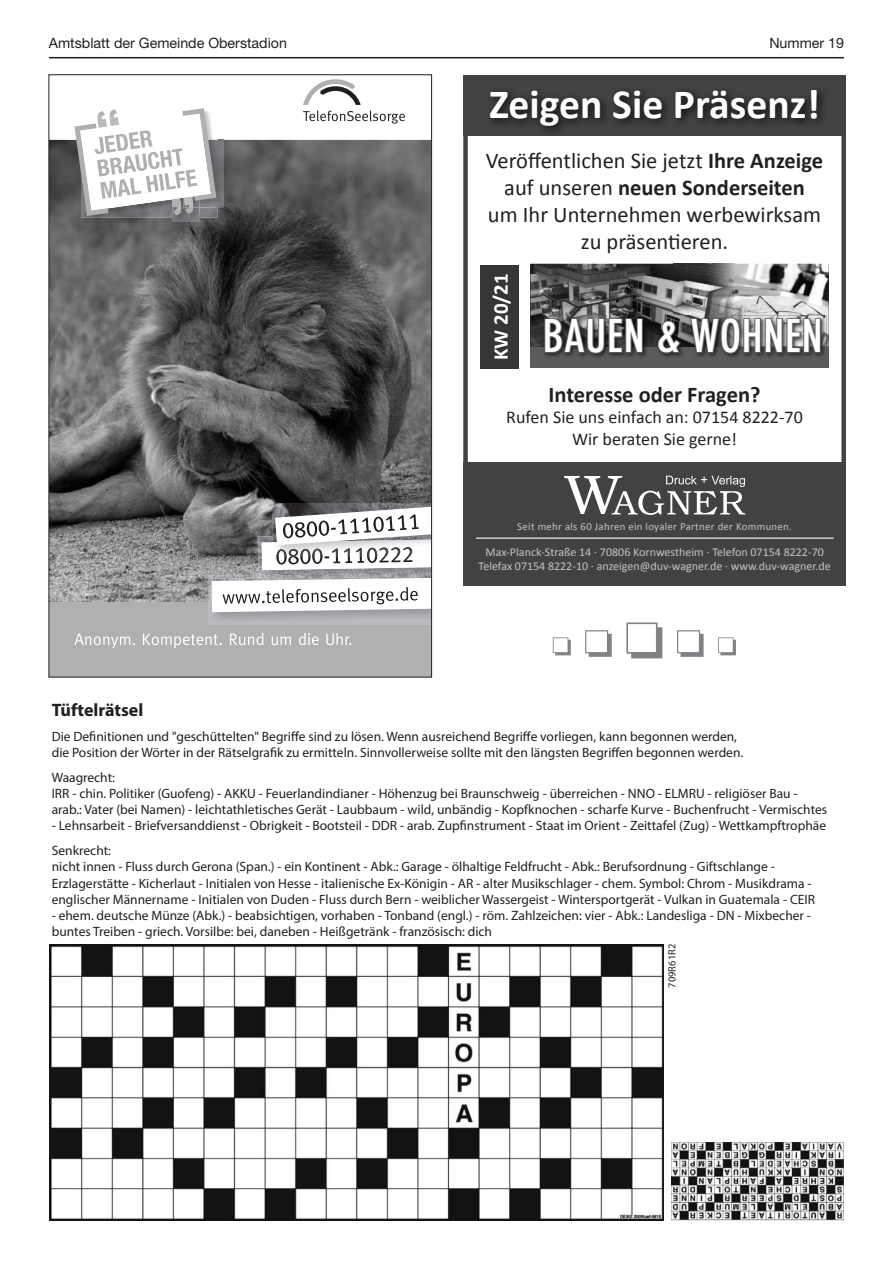
<style>
.page{position:relative;width:893px;height:1263px;background:#fff}
.page>*{position:absolute;margin:0;border:0;box-sizing:border-box;transform-origin:0 0}
.t1{font:700 condensed 44.85px "DIN Neuzeit Grotesk Std";letter-spacing:.02em;color:#fff}
.t2{font:700 41.7px "Calibri";color:#fff}
.t3{font:22.5px/27px "Calibri";color:#231f20;text-align:center}
.t4{font:700 22.5px "Calibri";color:#231f20}
.t5{font:700 21px "Calibri";color:#fff}
.t6{font:18px/21.6px "Calibri";color:#231f20;text-align:center}
.t7{font:700 18px "Myriad Pro";color:#231f20}
.t8{font:14.25px "Helvetica Neue LT Std";color:#231f20}
.t9{font:13.5px/16.2px "Myriad Pro";color:#231f20}
.t10{font:12px/14.4px "Calibri";color:#c4c4c4;text-align:center}
.t11{font:10.8px "Calibri";letter-spacing:.03em;color:#c4c4c4}
.t12{font:10.5px "Myriad Pro";color:#231f20}
.s1{font-weight:700}
</style>
<div class="page">
<hr style="left:49px;top:57px;width:795px;height:1px;background:#231f20">
<div style="left:463px;top:75px;width:383px;height:510px;border:5px solid #424242"></div>
<div style="left:463px;top:462px;width:383px;height:123px;background:#424242"></div>
<svg style="left:463px;top:75px;width:383px;height:61px;fill:#404040"></svg>
<svg style="left:564px;top:476px;width:181px;height:39px"></svg>
<hr style="left:476px;top:538px;width:358px;height:1px;background:#fff">
<div style="left:481px;top:265px;width:38px;height:103px;background:#363636"></div>
<div style="left:530px;top:333px;width:299px;height:34px;background:#5a5a5a"></div>
<img style="left:530px;top:264px;width:299px;height:82px">
<img style="left:542px;top:316px;width:284px;height:41px">
<svg style="left:543px;top:317px;width:101px;height:38px"></svg>
<svg style="left:657px;top:320px;width:25px;height:35px"></svg>
<svg style="left:689px;top:317px;width:133px;height:38px"></svg>
<img style="left:50px;top:944px;width:614px;height:276px">
<img style="left:672px;top:1142px;width:172px;height:78px">
<img style="left:51px;top:140px;width:379px;height:462px">
<div style="left:49px;top:602px;width:383px;height:75px;background:#b0b0b0"></div>
<svg style="left:303px;top:111px;width:102px;height:13px"></svg>
<svg style="left:303px;top:79px;width:58px;height:26px"></svg>
<img style="left:259px;top:536px;width:171px;height:39px">
<img style="left:272px;top:503px;width:158px;height:4px">
<svg style="left:262px;top:507px;width:168px;height:63px"></svg>
<img style="left:209px;top:575px;width:221px;height:50px">
<svg style="left:212px;top:578px;width:218px;height:34px"></svg>
<svg style="left:74px;top:633px;width:277px;height:15px"></svg>
<img style="left:173px;top:216px;width:27px;height:6px">
<img style="left:216px;top:140px;width:7px;height:67px">
<svg style="left:74px;top:108px;width:142px;height:108px"></svg>
<svg style="left:553px;top:622px;width:183px;height:36px"></svg>
<p class="t8" style="left:49px;top:35px;width:240px">Amtsblatt der Gemeinde Oberstadion</p>
<p class="t8" style="left:769px;top:35px;width:76px">Nummer 19</p>
<h2 class="t2" style="left:489px;top:77px;width:332px">Zeigen Sie Präsenz!</h2>
<h3 class="t3" style="left:486px;top:147px;width:339px">Veröffentlichen Sie jetzt <span class="s1">Ihre Anzeige </span>auf unseren <span class="s1">neuen Sonderseiten<br></span>um Ihr Unternehmen werbewirksam zu präsentieren.</h3>
<h3 class="t5" style="left:487px;top:360px;width:88px;rotate:-90deg">KW 20/21</h3>
<h1 class="t1" style="left:543px;top:310px;width:281px">BAUEN &amp; WOHNEN</h1>
<h3 class="t4" style="left:549px;top:380px;width:213px">Interesse oder Fragen?</h3>
<h3 class="t6" style="left:506px;top:406px;width:298px">Rufen Sie uns einfach an: 07154 8222-70<br>Wir beraten Sie gerne!</h3>
<p class="t11" style="left:517px;top:519px;width:276px">Seit mehr als 60 Jahren ein loyaler Partner der Kommunen.</p>
<p class="t10" style="left:479px;top:545px;width:354px">Max-Planck-Straße 14 · 70806 Kornwestheim · Telefon 07154 8222-70<br>Telefax 07154 8222-10 · anzeigen@duv-wagner.de · www.duv-wagner.de</p>
<h3 class="t7" style="left:52px;top:698px;width:93px">Tüftelrätsel</h3>
<p class="t9" style="left:52px;top:728px;width:693px">Die Definitionen und "geschüttelten" Begriffe sind zu lösen. Wenn ausreichend Begriffe vorliegen, kann begonnen werden, die Position der Wörter in der Rätselgrafik zu ermitteln. Sinnvollerweise sollte mit den längsten Begriffen begonnen werden.</p>
<p class="t9" style="left:52px;top:769px;width:777px">Waagrecht:<br>IRR - chin. Politiker (Guofeng) - AKKU - Feuerlandindianer - Höhenzug bei Braunschweig - überreichen - NNO - ELMRU - religiöser Bau - arab.: Vater (bei Namen) - leichtathletisches Gerät - Laubbaum - wild, unbändig - Kopfknochen - scharfe Kurve - Buchenfrucht - Vermischtes</p>
<p class="t9" style="left:52px;top:813px;width:776px;line-height:24.8px">- Lehnsarbeit - Briefversanddienst - Obrigkeit - Bootsteil - DDR - arab. Zupfinstrument - Staat im Orient - Zeittafel (Zug) - Wettkampftrophäe<br>Senkrecht:</p>
<p class="t9" style="left:52px;top:858px;width:765px">nicht innen - Fluss durch Gerona (Span.) - ein Kontinent - Abk.: Garage - ölhaltige Feldfrucht - Abk.: Berufsordnung - Giftschlange -<br>Erzlagerstätte - Kicherlaut - Initialen von Hesse - italienische Ex-Königin - AR - alter Musikschlager - chem. Symbol: Chrom - Musikdrama - englischer Männername - Initialen von Duden - Fluss durch Bern - weiblicher Wassergeist - Wintersportgerät - Vulkan in Guatemala - CEIR</p>
<p class="t9" style="left:52px;top:907px;width:761px">- ehem. deutsche Münze (Abk.) - beabsichtigen, vorhaben - Tonband (engl.) - röm. Zahlzeichen: vier - Abk.: Landesliga - DN - Mixbecher - buntes Treiben - griech. Vorsilbe: bei, daneben - Heißgetränk - französisch: dich</p>
<p class="t12" style="left:665px;top:988px;width:45px;rotate:-90deg">709R61R2</p>
</div>
